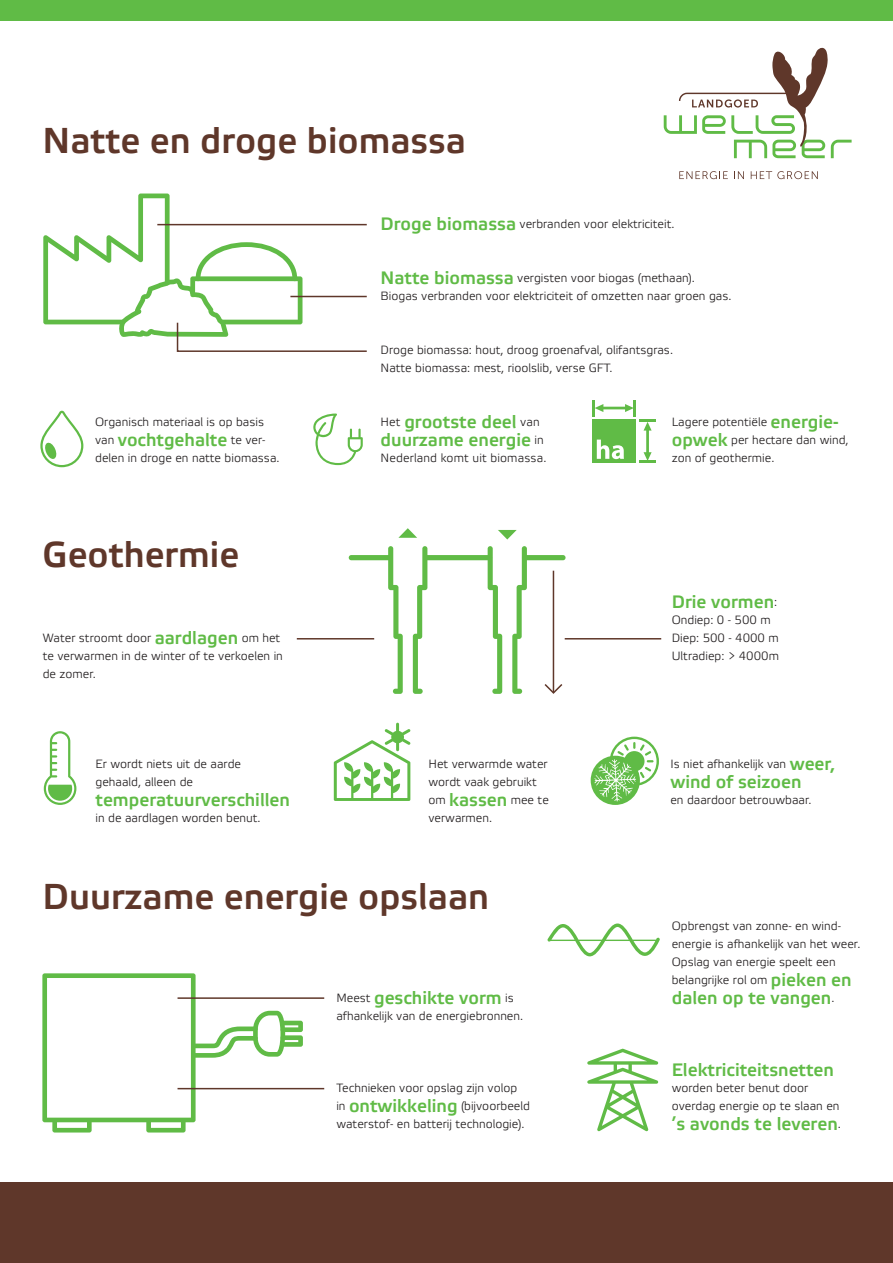
<style>
.page{position:relative;width:893px;height:1263px;background:#fff}
.page>*{position:absolute;margin:0;border:0;box-sizing:border-box;transform-origin:0 0}
.t1{font:700 36px "Etelka Light Pro";color:#5f372a}
.t2{font:700 18px/18px "Etelka Light Pro";color:#60bb46}
.t3{font:12px/18px "Etelka Light Pro";color:#231f20}
.s1{font-weight:700;font-size:18px;color:#60bb46}
.s2{font-weight:400;font-size:12px;color:#231f20}
</style>
<div class="page">
<div style="left:0;top:0;width:893px;height:21px;background:#60bb46"></div>
<div style="left:0;top:1182px;width:893px;height:81px;background:#5f372a"></div>
<svg style="left:388px;top:546px;width:15px;height:148px"></svg>
<svg style="left:413px;top:546px;width:14px;height:148px"></svg>
<svg style="left:488px;top:546px;width:14px;height:148px"></svg>
<svg style="left:512px;top:546px;width:15px;height:148px"></svg>
<svg style="left:398px;top:528px;width:19px;height:10px"></svg>
<svg style="left:498px;top:530px;width:19px;height:9px"></svg>
<div style="left:423px;top:555px;width:69px;height:5px;background:#60bb46;border-radius:3px"></div>
<div style="left:522px;top:555px;width:44px;height:5px;background:#60bb46;border-radius:3px"></div>
<div style="left:349px;top:555px;width:43px;height:5px;background:#60bb46;border-radius:3px"></div>
<svg style="left:42px;top:973px;width:261px;height:159px"></svg>
<svg style="left:679px;top:171px;width:49px;height:8px"></svg>
<svg style="left:734px;top:171px;width:10px;height:8px"></svg>
<svg style="left:751px;top:171px;width:67px;height:8px"></svg>
<svg style="left:664px;top:47px;width:188px;height:111px"></svg>
<svg style="left:43px;top:193px;width:324px;height:159px"></svg>
<hr style="left:290px;top:296px;width:77px;height:1px;background:#5f372a">
<hr style="left:297px;top:638px;width:77px;height:1px;background:#5f372a">
<hr style="left:565px;top:638px;width:96px;height:1px;background:#5f372a">
<hr style="left:178px;top:1088px;width:146px;height:1px;background:#5f372a">
<hr style="left:178px;top:997px;width:146px;height:2px;background:#5f372a">
<svg style="left:40px;top:411px;width:43px;height:56px"></svg>
<svg style="left:313px;top:413px;width:50px;height:52px"></svg>
<hr style="left:553px;top:571px;width:1px;height:121px;background:#5f372a">
<svg style="left:544px;top:682px;width:19px;height:12px"></svg>
<svg style="left:44px;top:731px;width:32px;height:74px"></svg>
<div style="left:591px;top:756px;width:49px;height:49px;background:#60bb46;border-radius:50%"></div>
<svg style="left:594px;top:737px;width:65px;height:64px"></svg>
<svg style="left:334px;top:723px;width:77px;height:78px"></svg>
<svg style="left:587px;top:1049px;width:71px;height:82px"></svg>
<svg style="left:593px;top:400px;width:63px;height:63px"></svg>
<svg style="left:547px;top:923px;width:113px;height:33px"></svg>
<p class="t1" style="left:43px;top:121px;width:425px">Natte en droge biomassa</p>
<p class="t3" style="left:381px;top:216px;width:295px"><span class="s1">Droge biomassa</span> verbranden voor elektriciteit.</p>
<p class="t3" style="left:381px;top:270px;width:316px"><span class="s1">Natte biomassa</span> vergisten voor biogas (methaan).</p>
<p class="t3" style="left:381px;top:288px;width:352px">Biogas verbranden voor elektriciteit of omzetten naar groen gas.</p>
<p class="t3" style="left:95px;top:414px;width:170px">Organisch materiaal is op basis</p>
<p class="t2" style="left:95px;top:431px;width:172px"><span class="s2">van</span> vochtgehalte <span class="s2">te ver-</span></p>
<p class="t3" style="left:95px;top:450px;width:186px">delen in droge en natte biomassa.</p>
<p class="t1" style="left:43px;top:535px;width:198px">Geothermie</p>
<p class="t3" style="left:43px;top:630px;width:242px">Water stroomt door <span class="s1">aardlagen</span> om het te verwarmen in de winter of te verkoelen in de zomer.</p>
<p class="t3" style="left:96px;top:756px;width:147px">Er wordt niets uit de aarde gehaald, alleen de</p>
<p class="t2" style="left:96px;top:791px;width:196px">temperatuurverschillen</p>
<p class="t3" style="left:96px;top:810px;width:167px">in de aardlagen worden benut.</p>
<p class="t3" style="left:381px;top:342px;width:294px">Droge biomassa: hout, droog groenafval, olifantsgras.<br>Natte biomassa: mest, rioolslib, verse GFT.</p>
<p class="t2" style="left:381px;top:413px;width:165px"><span class="s2">Het</span> grootste deel <span class="s2">van </span>duurzame energie <span class="s2">in</span></p>
<p class="t3" style="left:381px;top:450px;width:167px">Nederland komt uit biomassa.</p>
<p class="t3" style="left:428px;top:756px;width:122px">Het verwarmde water wordt vaak gebruikt om <span class="s1">kassen</span> mee te verwarmen.</p>
<p class="t3" style="left:672px;top:414px;width:178px">Lagere potentiële <span class="s1">energie&shy;opwek</span> per hectare dan wind, zon of geothermie.</p>
<p class="t2" style="left:672px;top:593px;width:107px">Drie vormen<span class="s2">:</span></p>
<p class="t3" style="left:672px;top:612px;width:100px">Ondiep: 0 - 500 m</p>
<p class="t3" style="left:672px;top:630px;width:109px">Diep: 500 - 4000 m</p>
<p class="t3" style="left:672px;top:648px;width:109px">Ultradiep: &gt; 4000m</p>
<p class="t3" style="left:670px;top:756px;width:166px">Is niet afhankelijk van <span class="s1">weer,</span></p>
<p class="t2" style="left:670px;top:773px;width:133px">wind of seizoen</p>
<p class="t3" style="left:670px;top:792px;width:143px">en daardoor betrouwbaar.</p>
<p class="t1" style="left:43px;top:877px;width:448px">Duurzame energie opslaan</p>
<p class="t2" style="left:336px;top:989px;width:179px"><span class="s2">Meest</span> geschikte vorm <span class="s2">is</span></p>
<p class="t3" style="left:336px;top:1008px;width:188px">afhankelijk van de energiebronnen.</p>
<p class="t3" style="left:336px;top:1080px;width:195px">Technieken voor opslag zijn volop<br>in <span class="s1">ontwikkeling</span> (bijvoorbeeld waterstof- en batterij technologie).</p>
<p class="t3" style="left:672px;top:918px;width:190px">Opbrengst van zonne- en wind&shy;energie is afhankelijk van het weer.<br>Opslag van energie speelt een belangrijke rol om <span class="s1">pieken en</span></p>
<p class="t2" style="left:672px;top:989px;width:164px">dalen op te vangen<span class="s2">.</span></p>
<p class="t2" style="left:672px;top:1061px;width:164px">Elektriciteitsnetten</p>
<p class="t3" style="left:672px;top:1080px;width:169px">worden beter benut door overdag energie op te slaan en</p>
<p class="t2" style="left:672px;top:1115px;width:171px">’s avonds te leveren<span class="s2">.</span></p>
</div>
